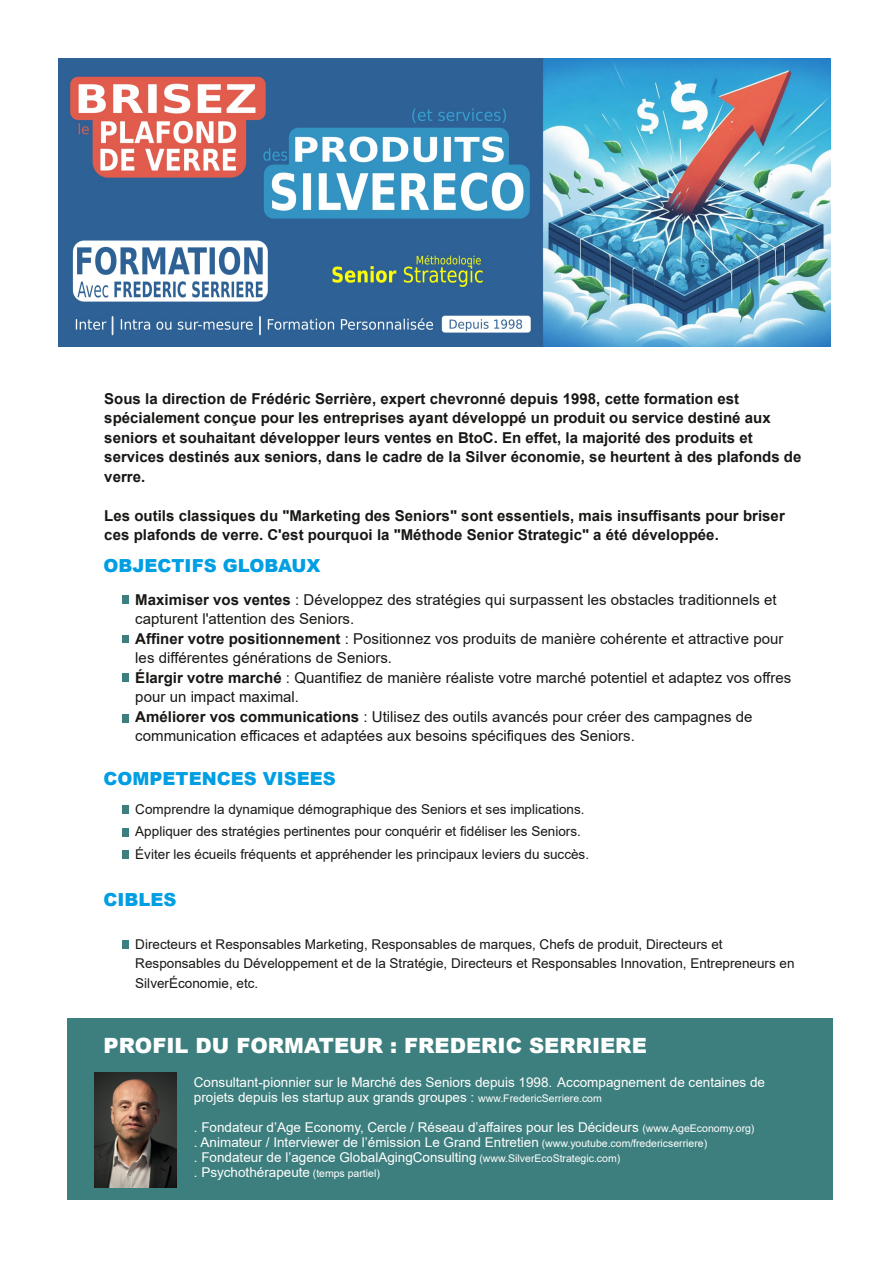
<style>
.page{position:relative;width:893px;height:1263px;background:#fff}
.page>*{position:absolute;margin:0;border:0;box-sizing:border-box;transform-origin:0 0}
.t1{font:900 21px "Arial";color:#fff}
.t2{font:900 18px "Arial";color:#009ee3}
.t3{font:700 15px/19.5px "Arial";color:#181715}
.t4{font:15px/19.5px "Arial";letter-spacing:.005em;color:#181715}
.t5{font:13.5px/15px "Arial";color:#fff}
.t6{font:13.5px/22.5px "Arial";color:#181715}
.s1{font-weight:700}
.s2{font-size:10.5px}
</style>
<div class="page">
<div style="left:68px;top:1019px;width:764px;height:180px;background:#3d7f7e"></div>
<img style="left:59px;top:59px;width:772px;height:287px">
<img style="left:94px;top:1072px;width:83px;height:115px">
<svg style="left:123px;top:596px;width:5px;height:8px"></svg>
<svg style="left:123px;top:635px;width:5px;height:8px"></svg>
<svg style="left:123px;top:674px;width:5px;height:8px"></svg>
<svg style="left:123px;top:714px;width:5px;height:8px"></svg>
<svg style="left:123px;top:806px;width:5px;height:8px"></svg>
<svg style="left:123px;top:828px;width:5px;height:8px"></svg>
<svg style="left:123px;top:851px;width:5px;height:8px"></svg>
<svg style="left:123px;top:941px;width:5px;height:8px"></svg>
<p class="t3" style="left:104px;top:389px;width:699px">Sous la direction de Frédéric Serrière, expert chevronné depuis 1998, cette formation est spécialement conçue pour les entreprises ayant développé un produit ou service destiné aux seniors et souhaitant développer leurs ventes en BtoC. En effet, la majorité des produits et services destinés aux seniors, dans le cadre de la Silver économie, se heurtent à des plafonds de verre.</p>
<p class="t3" style="left:104px;top:506px;width:682px">Les outils classiques du "Marketing des Seniors" sont essentiels, mais insuffisants pour briser ces plafonds de verre. C'est pourquoi la "Méthode Senior Strategic" a été développée.</p>
<p class="t2" style="left:104px;top:552px;width:218px">OBJECTIFS GLOBAUX</p>
<p class="t4" style="left:135px;top:590px;width:657px"><span class="s1">Maximiser vos ventes</span> : Développez des stratégies qui surpassent les obstacles traditionnels et capturent l'attention des Seniors.<br><span class="s1">Affiner votre positionnement</span> : Positionnez vos produits de manière cohérente et attractive pour les différentes générations de Seniors.<br><span class="s1">Élargir votre marché</span> : Quantifiez de manière réaliste votre marché potentiel et adaptez vos offres pour un impact maximal.<br><span class="s1">Améliorer vos communications</span> : Utilisez des outils avancés pour créer des campagnes de communication efficaces et adaptées aux besoins spécifiques des Seniors.</p>
<p class="t2" style="left:104px;top:765px;width:234px">COMPETENCES VISEES</p>
<p class="t6" style="left:135px;top:798px;width:455px">Comprendre la dynamique démographique des Seniors et ses implications.<br>Appliquer des stratégies pertinentes pour conquérir et fidéliser les Seniors.<br>Éviter les écueils fréquents et appréhender les principaux leviers du succès.</p>
<p class="t2" style="left:104px;top:886px;width:74px">CIBLES</p>
<p class="t6" style="left:135px;top:934px;width:661px;line-height:19.5px">Directeurs et Responsables Marketing, Responsables de marques, Chefs de produit, Directeurs et<br>Responsables du Développement et de la Stratégie, Directeurs et Responsables Innovation, Entrepreneurs en<br>SilverÉconomie, etc.</p>
<h1 class="t1" style="left:104px;top:1030px;width:545px">PROFIL DU FORMATEUR : FREDERIC SERRIERE</h1>
<p class="t5" style="left:194px;top:1075px;width:573px">Consultant-pionnier sur le Marché des Seniors depuis 1998. Accompagnement de centaines de projets depuis les startup aux grands groupes : <span class="s2">www.FredericSerriere.com</span></p>
<p class="t5" style="left:194px;top:1120px;width:562px">. Fondateur d’Age Economy, Cercle / Réseau d’affaires pour les Décideurs <span class="s2">(www.AgeEconomy.org) </span>. Animateur / Interviewer de l’émission Le Grand Entretien <span class="s2">(www.youtube.com/fredericserriere)<br></span>. Fondateur de l’agence GlobalAgingConsulting <span class="s2">(www.SilverEcoStrategic.com)<br></span>. Psychothérapeute <span class="s2">(temps partiel)</span></p>
</div>
